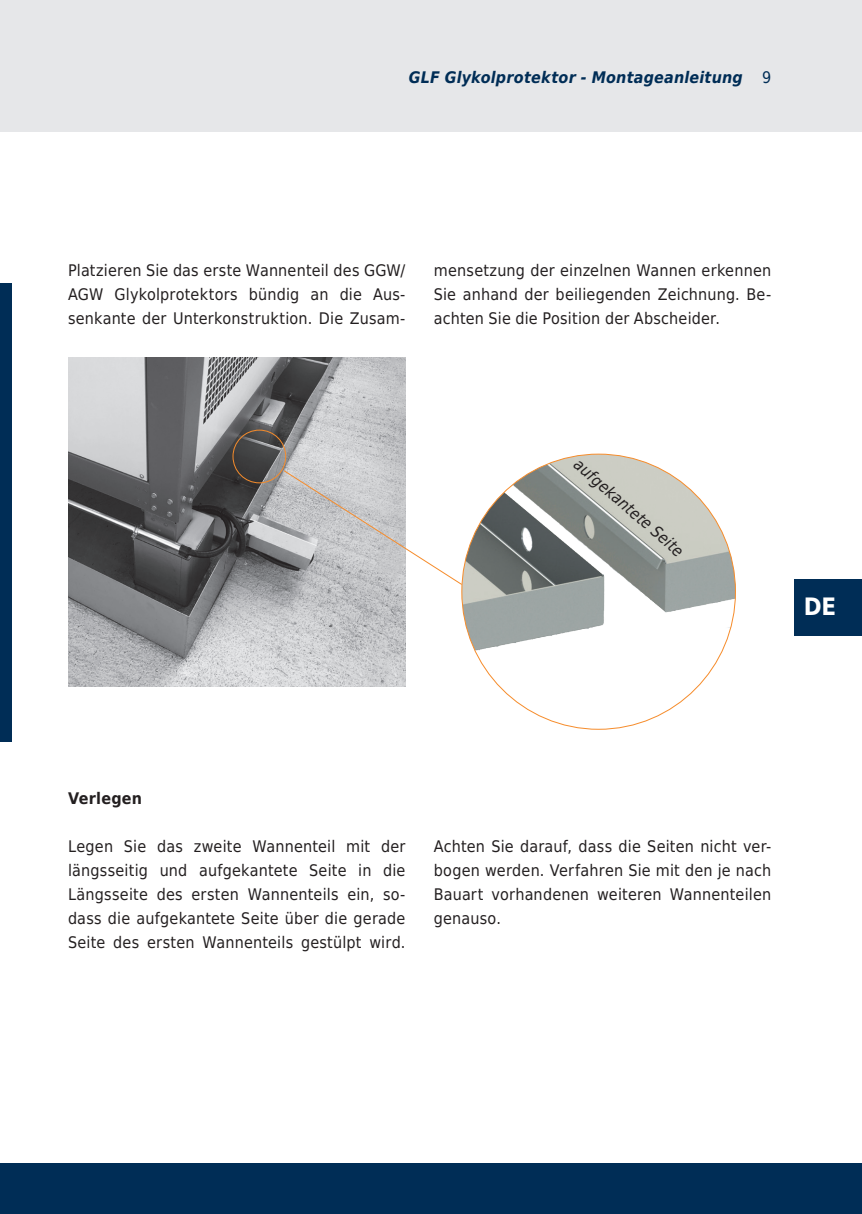
<style>
.page{position:relative;width:862px;height:1214px;background:#fff}
.page>*{position:absolute;margin:0;border:0;box-sizing:border-box;transform-origin:0 0}
.t1{font:700 24px "DejaVu Sans Condensed";color:#fff}
.t2{font:16px/24px "DejaVu Sans Condensed";letter-spacing:.01em;color:#231f20;text-align:justify}
.t3{font:italic 700 16px "DejaVu Sans Condensed";letter-spacing:.01em;color:#002d56}
.t4{font:italic 16px "DejaVu Sans Condensed";color:#231f20}
.t5{font:700 16px "DejaVu Sans Condensed";letter-spacing:.015em;color:#231f20}
.s1{font-weight:400;font-style:normal;font-size:14px}
.s2{font-weight:400;font-style:normal}
</style>
<div class="page">
<div style="left:0;top:1162px;width:862px;height:51px;background:#002d56"></div>
<div style="left:794px;top:579px;width:68px;height:56px;background:#002d56"></div>
<div style="left:0;top:0;width:11px;height:131px;background:#e6e7e9"></div>
<div style="left:11px;top:0;width:851px;height:131px;background:#e6e7e9"></div>
<img style="left:68px;top:357px;width:337px;height:329px">
<div style="left:232px;top:429px;width:54px;height:54px;border:1px solid #f68c2b;border-radius:50%"></div>
<img style="left:462px;top:455px;width:273px;height:274px">
<svg style="left:283px;top:469px;width:180px;height:116px"></svg>
<div style="left:0;top:283px;width:11px;height:458px;background:#002d56"></div>
<p class="t3" style="left:521px;top:65px;width:274px">GGW / AGW Montageanleitung <span class="s1">9</span></p>
<p class="t3" style="left:409px;top:65px;width:364px">GLF Glykolprotektor - Montageanleitung <span class="s2">9</span></p>
<p class="t2" style="left:68px;top:257px;width:339px">Platzieren Sie das erste Wannenteil des GGW/ AGW Glykolprotektors bündig an die Aus&shy;senkante der Unterkonstruktion. Die Zusam-</p>
<p class="t2" style="left:434px;top:257px;width:339px">mensetzung der einzelnen Wannen erkennen Sie anhand der beiliegenden Zeichnung. Be&shy;achten Sie die Position der Abscheider.</p>
<p class="t4" style="left:584px;top:453px;width:141px;rotate:41deg">aufgekantete Seite</p>
<h1 class="t1" style="left:804px;top:587px;width:34px">DE</h1>
<p class="t5" style="left:68px;top:785px;width:76px">Verlegen</p>
<p class="t2" style="left:68px;top:833px;width:339px">Legen Sie das zweite Wannenteil mit der längsseitig und aufgekantete Seite in die Längsseite des ersten Wannenteils ein, so&shy;dass die aufgekantete Seite über die gerade Seite des ersten Wannenteils gestülpt wird.</p>
<p class="t2" style="left:434px;top:833px;width:339px">Achten Sie darauf, dass die Seiten nicht ver&shy;bogen werden. Verfahren Sie mit den je nach Bauart vorhandenen weiteren Wannenteilen genauso.</p>
</div>
